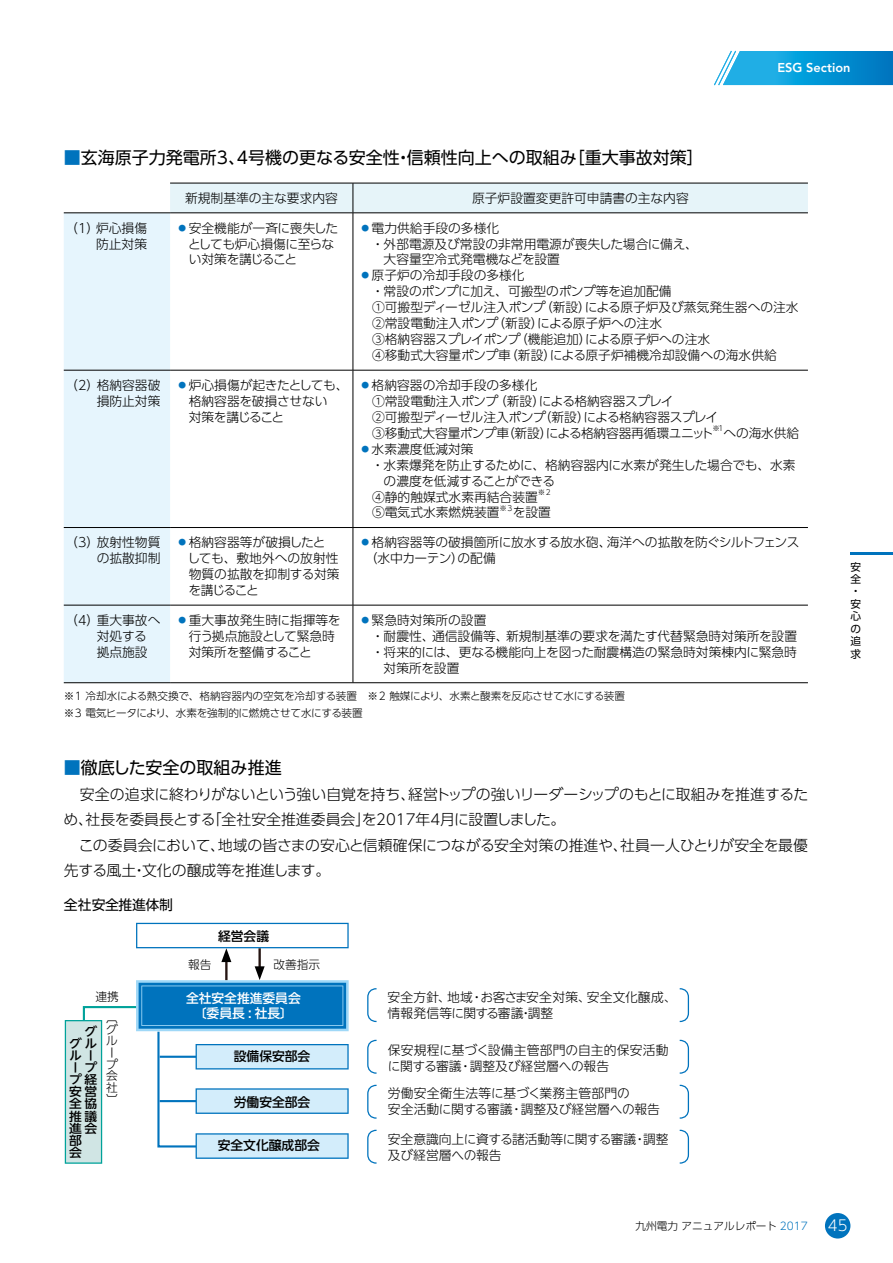
<style>
.page{position:relative;width:893px;height:1263px;background:#fff}
.page>*{position:absolute;margin:0;border:0;box-sizing:border-box;transform-origin:0 0}
.t1{font:16.95px "UD Shin Go Pro";color:#000}
.t2{font:300 14.85px/25.5px "UD Shin Go Pro";letter-spacing:-.005em;color:#000}
.t3{font:300 14.85px "UD Shin Go Pro";color:#fff}
.t4{font:13.8px "UD Shin Go Pro";letter-spacing:-.025em;color:#000}
.t5{font:300 12.75px/15.9px "UD Shin Go Pro";color:#000}
.t6{font:300 12.75px/15.9px "UD Shin Go NT Pro";color:#000}
.t7{font:300 12.75px/15.9px "UD Shin Go Pro";letter-spacing:-.03em;color:#000}
.t8{font:500 12.75px "UD Shin Go NT Pro";color:#000}
.t9{font:500 12.75px/15.3px "UD Shin Go NT Pro";color:#fff;text-align:center}
.t10{font:800 12.75px "Avenir LT Std";color:#fff}
.t11{font:500 12.15px/12.1px "UD Shin Go NT Pro";color:#000;scale:1.05 1}
.t12{font:300 11.7px/11.7px "UD Shin Go Pro";color:#000}
.t13{font:300 10.65px/17px "UD Shin Go Pro";letter-spacing:-.02em;color:#000}
.t14{font:300 10.65px "UD Shin Go Pro";color:#000}
.t15{font:10.65px/12.5px "UD Shin Go Pro";color:#000}
.t16{font:300 7.5px "UD Shin Go Pro";color:#000}
.s1{color:#0073bd}
</style>
<div class="page">
<div style="left:65px;top:1021px;width:37px;height:142px;background:#d0e5e4"></div>
<div style="left:65px;top:1020px;width:37px;height:144px;border:1px solid #00a29a"></div>
<svg style="left:367px;top:988px;width:10px;height:35px"></svg>
<svg style="left:679px;top:988px;width:11px;height:35px"></svg>
<svg style="left:367px;top:1129px;width:10px;height:35px"></svg>
<svg style="left:679px;top:1129px;width:11px;height:35px"></svg>
<svg style="left:367px;top:1084px;width:10px;height:35px"></svg>
<svg style="left:679px;top:1084px;width:11px;height:35px"></svg>
<svg style="left:367px;top:1039px;width:10px;height:35px"></svg>
<svg style="left:679px;top:1039px;width:11px;height:35px"></svg>
<svg style="left:82px;top:923px;width:267px;height:236px"></svg>
<div style="left:170px;top:184px;width:638px;height:29px;background:#e6f4f9"></div>
<div style="left:64px;top:214px;width:106px;height:468px;background:#e6f5fd"></div>
<hr style="left:170px;top:183px;width:183px;height:1px;background:#000">
<hr style="left:353px;top:183px;width:455px;height:1px;background:#000">
<hr style="left:64px;top:213px;width:106px;height:1px;background:#000">
<hr style="left:170px;top:213px;width:183px;height:1px;background:#000">
<hr style="left:353px;top:213px;width:455px;height:1px;background:#000">
<hr style="left:64px;top:370px;width:106px;height:1px;background:#000">
<hr style="left:170px;top:370px;width:183px;height:1px;background:#000">
<hr style="left:353px;top:370px;width:455px;height:1px;background:#000">
<hr style="left:64px;top:527px;width:106px;height:1px;background:#000">
<hr style="left:170px;top:527px;width:183px;height:1px;background:#000">
<hr style="left:353px;top:527px;width:455px;height:1px;background:#000">
<hr style="left:64px;top:605px;width:106px;height:1px;background:#000">
<hr style="left:170px;top:605px;width:183px;height:1px;background:#000">
<hr style="left:353px;top:605px;width:455px;height:1px;background:#000">
<hr style="left:64px;top:682px;width:106px;height:1px;background:#000">
<hr style="left:170px;top:682px;width:183px;height:1px;background:#000">
<hr style="left:353px;top:682px;width:455px;height:1px;background:#000">
<hr style="left:353px;top:183px;width:1px;height:30px;background:#000">
<hr style="left:353px;top:213px;width:1px;height:157px;background:#000">
<hr style="left:353px;top:370px;width:1px;height:157px;background:#000">
<hr style="left:353px;top:528px;width:1px;height:77px;background:#000">
<hr style="left:353px;top:605px;width:1px;height:77px;background:#000">
<div style="left:825px;top:1213px;width:25px;height:25px;background:#0073bd;border-radius:50%"></div>
<svg style="left:714px;top:50px;width:179px;height:36px;background:#2aa5dc"></svg>
<hr style="left:850px;top:553px;width:43px;height:2px;background:#0073bd">
<h1 class="t1" style="left:64px;top:144px;width:642px"><span class="s1">■</span>玄海原子力発電所3、4号機の更なる安全性・信頼性向上への取組み［重大事故対策］</h1>
<p class="t5" style="left:185px;top:190px;width:154px">新規制基準の主な要求内容</p>
<p class="t5" style="left:472px;top:190px;width:218px">原子炉設置変更許可申請書の主な内容</p>
<p class="t10" style="left:777px;top:60px;width:74px">ESG Section</p>
<p class="t5" style="left:65px;top:219px;width:83px;text-align:right">（1）炉心損傷防止対策</p>
<p class="t7" style="left:188px;top:219px;width:152px;text-indent:-9px"><sup>●</sup> 安全機能が一斉に喪失したとしても炉心損傷に至らない対策を講じること</p>
<p class="t5" style="left:361px;top:219px;width:139px"><sup>●</sup> 電力供給手段の多様化</p>
<p class="t5" style="left:372px;top:235px;width:328px">・外部電源及び常設の非常用電源が喪失した場合に備え、</p>
<p class="t5" style="left:384px;top:251px;width:178px">大容量空冷式発電機などを設置</p>
<p class="t5" style="left:372px;top:267px;width:429px;text-indent:-10px"><sup>●</sup> 原子炉の冷却手段の多様化<br>・常設のポンプに加え、可搬型のポンプ等を追加配備<br>①可搬型ディーゼル注入ポンプ（新設）による原子炉及び蒸気発生器への注水<br>②常設電動注入ポンプ（新設）による原子炉への注水<br>③格納容器スプレイポンプ（機能追加）による原子炉への注水<br>④移動式大容量ポンプ車（新設）による原子炉補機冷却設備への海水供給</p>
<p class="t5" style="left:65px;top:377px;width:97px;text-align:right">（2）格納容器破損防止対策</p>
<p class="t7" style="left:189px;top:377px;width:161px;text-indent:-10px"><sup>●</sup> 炉心損傷が起きたとしても、格納容器を破損させない<br>対策を講じること</p>
<p class="t5" style="left:372px;top:377px;width:348px;text-indent:-11px"><sup>●</sup> 格納容器の冷却手段の多様化<br>①常設電動注入ポンプ（新設）による格納容器スプレイ<br>②可搬型ディーゼル注入ポンプ（新設）による格納容器スプレイ<br>③移動式大容量ポンプ車（新設）による格納容器再循環ユニット</p>
<p class="t16" style="left:712px;top:423px;width:13px">※1</p>
<p class="t5" style="left:724px;top:424px;width:77px">への海水供給</p>
<p class="t5" style="left:361px;top:440px;width:114px"><sup>●</sup> 水素濃度低減対策</p>
<p class="t5" style="left:372px;top:456px;width:426px">・水素爆発を防止するために、格納容器内に水素が発生した場合でも、水素</p>
<p class="t7" style="left:384px;top:472px;width:173px">の濃度を低減することができる</p>
<p class="t5" style="left:372px;top:488px;width:167px">④静的触媒式水素再結合装置</p>
<p class="t16" style="left:538px;top:486px;width:14px">※2</p>
<p class="t5" style="left:372px;top:504px;width:129px">⑤電気式水素燃焼装置</p>
<p class="t16" style="left:500px;top:502px;width:14px">※3</p>
<p class="t5" style="left:513px;top:504px;width:39px">を設置</p>
<p class="t5" style="left:65px;top:534px;width:97px;text-align:right">（3）放射性物質の拡散抑制</p>
<p class="t5" style="left:187px;top:534px;width:154px;text-indent:-9px"><sup>●</sup> 格納容器等が破損したとしても、敷地外への放射性物質の拡散を抑制する対策を講じること</p>
<p class="t5" style="left:361px;top:534px;width:439px"><sup>●</sup> 格納容器等の破損箇所に放水する放水砲、海洋への拡散を防ぐシルトフェンス（水中カーテン）の配備</p>
<p class="t5" style="left:97px;top:612px;width:65px;text-indent:-31px">（4）重大事故へ対処する拠点施設</p>
<p class="t5" style="left:189px;top:612px;width:153px;text-indent:-10px"><sup>●</sup> 重大事故発生時に指揮等を行う拠点施設として緊急時対策所を整備すること</p>
<p class="t5" style="left:361px;top:612px;width:127px"><sup>●</sup> 緊急時対策所の設置</p>
<p class="t5" style="left:372px;top:627px;width:427px">・耐震性、通信設備等、新規制基準の要求を満たす代替緊急時対策所を設置</p>
<p class="t5" style="left:372px;top:643px;width:427px">・将来的には、更なる機能向上を図った耐震構造の緊急時対策棟内に緊急時</p>
<p class="t5" style="left:384px;top:659px;width:77px">対策所を設置</p>
<p class="t13" style="left:64px;top:687px;width:563px">※1 冷却水による熱交換で、格納容器内の空気を冷却する装置　※2 触媒により、水素と酸素を反応させて水にする装置※3 電気ヒータにより、水素を強制的に燃焼させて水にする装置</p>
<h1 class="t1" style="left:64px;top:754px;width:219px"><span class="s1">■</span>徹底した安全の取組み推進</h1>
<p class="t2" style="left:64px;top:781px;width:746px;text-indent:16px">安全の追求に終わりがないという強い自覚を持ち、経営トップの強いリーダーシップのもとに取組みを推進するため、社長を委員長とする「全社安全推進委員会」を2017年4月に設置しました。</p>
<p class="t2" style="left:64px;top:832px;width:746px;text-indent:15px">この委員会において、地域の皆さまの安心と信頼確保につながる安全対策の推進や、社員一人ひとりが安全を最優先する風土・文化の醸成等を推進します。</p>
<p class="t4" style="left:64px;top:893px;width:111px">全社安全推進体制</p>
<p class="t12" style="left:96px;top:990px;width:25px">連携</p>
<p class="t11" style="left:84px;top:1024px;width:14px">グ</p>
<p class="t11" style="left:69px;top:1037px;width:28px">グル</p>
<p class="t11" style="left:69px;top:1049px;width:23px">ルー</p>
<p class="t11" style="left:84px;top:1061px;width:14px">プ</p>
<p class="t11" style="left:69px;top:1073px;width:28px">プ経</p>
<p class="t11" style="left:69px;top:1085px;width:28px">安営</p>
<p class="t11" style="left:69px;top:1097px;width:28px">全協</p>
<p class="t11" style="left:69px;top:1109px;width:28px">推議</p>
<p class="t11" style="left:69px;top:1121px;width:28px">進会</p>
<p class="t11" style="left:69px;top:1061px;width:8px">ー</p>
<p class="t11" style="left:69px;top:1134px;width:14px">部会</p>
<p class="t12" style="left:106px;top:1011px;width:13px">〔グループ会社〕</p>
<p class="t8" style="left:218px;top:926px;width:53px">経営会議</p>
<p class="t12" style="left:188px;top:958px;width:25px">報告</p>
<p class="t12" style="left:273px;top:958px;width:48px">改善指示</p>
<p class="t9" style="left:186px;top:990px;width:116px">全社安全推進委員会〔委員長 : 社長〕</p>
<p class="t8" style="left:234px;top:1046px;width:78px">設備保安部会</p>
<p class="t8" style="left:234px;top:1091px;width:78px">労働安全部会</p>
<p class="t8" style="left:218px;top:1135px;width:104px">安全文化醸成部会</p>
<p class="t6" style="left:387px;top:989px;width:291px">安全方針、地域・お客さま安全対策、安全文化醸成、情報発信等に関する審議・調整</p>
<p class="t6" style="left:388px;top:1041px;width:282px">保安規程に基づく設備主管部門の自主的保安活動に関する審議・調整及び経営層への報告</p>
<p class="t6" style="left:388px;top:1085px;width:274px">労働安全衛生法等に基づく業務主管部門の<br>安全活動に関する審議・調整及び経営層への報告</p>
<p class="t6" style="left:388px;top:1130px;width:282px">安全意識向上に資する諸活動等に関する審議・調整及び経営層への報告</p>
<p class="t15" style="left:850px;top:560px;width:12px">安全・安心の追求</p>
<p class="t14" style="left:635px;top:1217px;width:174px">九州電力 アニュアルレポート <span class="s1">2017</span></p>
<p class="t3" style="left:828px;top:1214px;width:21px">45</p>
</div>
